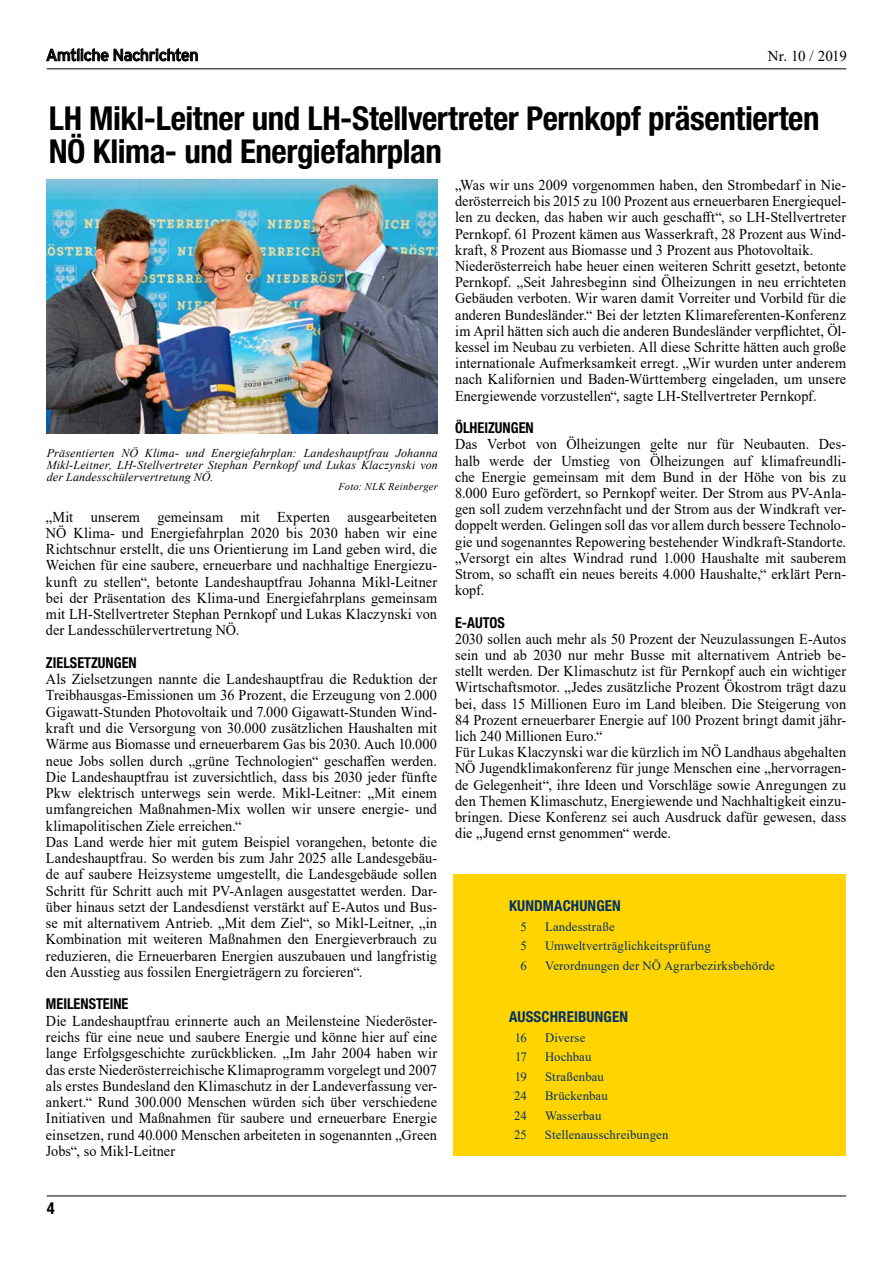
<style>
.page{position:relative;width:893px;height:1263px;background:#fff}
.page>*{position:absolute;margin:0;border:0;box-sizing:border-box;transform-origin:0 0}
.t1{font:700 condensed 33px/33px "Helvetica Neue LT Pro";letter-spacing:-.015em;color:#000}
.t2{font:16.5px "Interstate";letter-spacing:-.03em;color:#000}
.t3{font:700 condensed 16.5px "Helvetica Neue LT Pro";color:#000}
.t4{font:15px/16.2px "Times New Roman";letter-spacing:.005em;color:#000;text-align:justify;scale:.95 1}
.t5{font:15px/16.2px "Times New Roman";letter-spacing:.005em;color:#000;scale:.94 1}
.t6{font:700 condensed 15px "Helvetica Neue LT Pro";color:#000;scale:.95 1}
.t7{font:700 condensed 15px "Helvetica Neue LT Pro";letter-spacing:.01em;color:#00316c}
.t8{font:15px "Times New Roman";letter-spacing:.005em;color:#000}
.t9{font:12.75px "Times New Roman";letter-spacing:.01em;color:#00316c}
.t10{font:italic 12px/12px "Times New Roman";letter-spacing:.02em;color:#000;text-align:justify}
.t11{font:italic 10.5px "Times New Roman";letter-spacing:.025em;color:#000}
</style>
<div class="page">
<hr style="left:47px;top:68px;width:799px;height:1px;background:#000">
<hr style="left:47px;top:1195px;width:799px;height:1px;background:#000">
<svg style="left:46px;top:48px;width:152px;height:13px"></svg>
<div style="left:454px;top:874px;width:392px;height:281px;background:#ffd400"></div>
<img style="left:47px;top:180px;width:391px;height:254px">
<p class="t2" style="left:46px;top:46px;width:154px">Amtliche Nachrichten</p>
<p class="t8" style="left:768px;top:45px;width:80px">Nr. 10 / 2019</p>
<h1 class="t1" style="left:49px;top:101px;width:772px">LH Mikl-Leitner und LH-Stellvertreter Pernkopf präsentierten<br>NÖ Klima- und Energiefahrplan</h1>
<p class="t10" style="left:47px;top:447px;width:393px">Präsentierten NÖ Klima- und Energiefahrplan: Landeshauptfrau Johanna Mikl-Leitner, LH-Stellvertreter Stephan Pernkopf und Lukas Klaczynski von der Landesschülervertretung NÖ.</p>
<p class="t11" style="left:338px;top:479px;width:101px">Foto: NLK Reinberger</p>
<p class="t4" style="left:46px;top:508px;width:413px">„Mit unserem gemeinsam mit Experten ausgearbeiteten NÖ Klima- und Energiefahrplan 2020 bis 2030 haben wir eine Richtschnur erstellt, die uns Orientierung im Land geben wird, die Weichen für eine saubere, erneuerbare und nachhaltige Energiezu&shy;kunft zu stellen“, betonte Landeshauptfrau Johanna Mikl-Leitner bei der Präsentation des Klima-und Energiefahrplans gemeinsam mit LH-Stellvertreter Stephan Pernkopf und Lukas Klaczynski von der Landesschülervertretung NÖ.</p>
<p class="t6" style="left:46px;top:653px;width:97px">ZIELSETZUNGEN</p>
<p class="t4" style="left:46px;top:671px;width:413px;text-align:left">Als Zielsetzungen nannte die Landeshauptfrau die Reduktion der Treibhausgas-Emissionen um 36 Prozent, die Erzeugung von 2.000<br>Gigawatt-Stunden Photovoltaik und 7.000 Gigawatt-Stunden Wind&shy;kraft und die Versorgung von 30.000 zusätzlichen Haushalten mit Wärme aus Biomasse und erneuerbarem Gas bis 2030. Auch 10.000 neue Jobs sollen durch „grüne Technologien“ geschaffen werden.<br>Die Landeshauptfrau ist zuversichtlich, dass bis 2030 jeder fünfte Pkw elektrisch unterwegs sein werde. Mikl-Leitner: „Mit einem umfangreichen Maßnahmen-Mix wollen wir unsere energie- und klimapolitischen Ziele erreichen.“<br>Das Land werde hier mit gutem Beispiel vorangehen, betonte die Landeshauptfrau. So werden bis zum Jahr 2025 alle Landesgebäu&shy;de auf saubere Heizsysteme umgestellt, die Landesgebäude sollen Schritt für Schritt auch mit PV-Anlagen ausgestattet werden. Dar&shy;über hinaus setzt der Landesdienst verstärkt auf E-Autos und Bus&shy;se mit alternativem Antrieb. „Mit dem Ziel“, so Mikl-Leitner, „in Kombination mit weiteren Maßnahmen den Energieverbrauch zu reduzieren, die Erneuerbaren Energien auszubauen und langfristig den Ausstieg aus fossilen Energieträgern zu forcieren“.</p>
<p class="t6" style="left:46px;top:995px;width:88px">MEILENSTEINE</p>
<p class="t4" style="left:46px;top:1012px;width:413px">Die Landeshauptfrau erinnerte auch an Meilensteine Niederöster&shy;reichs für eine neue und saubere Energie und könne hier auf eine lange Erfolgsgeschichte zurückblicken. „Im Jahr 2004 haben wir das erste Niederösterreichische Klimaprogramm vorgelegt und 2007 als erstes Bundesland den Klimaschutz in der Landeverfassung ver&shy;ankert.“ Rund 300.000 Menschen würden sich über verschiedene Initiativen und Maßnahmen für saubere und erneuerbare Energie einsetzen, rund 40.000 Menschen arbeiteten in sogenannten „Green Jobs“, so Mikl-Leitner</p>
<p class="t4" style="left:455px;top:176px;width:413px;text-align:left">„Was wir uns 2009 vorgenommen haben, den Strombedarf in Nie&shy;derösterreich bis 2015 zu 100 Prozent aus erneuerbaren Energiequel&shy;len zu decken, das haben wir auch geschafft“, so LH-Stellvertreter Pernkopf. 61 Prozent kämen aus Wasserkraft, 28 Prozent aus Wind&shy;kraft, 8 Prozent aus Biomasse und 3 Prozent aus Photovoltaik.<br>Niederösterreich habe heuer einen weiteren Schritt gesetzt, betonte Pernkopf. „Seit Jahresbeginn sind Ölheizungen in neu errichteten Gebäuden verboten. Wir waren damit Vorreiter und Vorbild für die anderen Bundesländer.“ Bei der letzten Klimareferenten-Konferenz im April hätten sich auch die anderen Bundesländer verpflichtet, Öl&shy;kessel im Neubau zu verbieten. All diese Schritte hätten auch große internationale Aufmerksamkeit erregt. „Wir wurden unter anderem nach Kalifornien und Baden-Württemberg eingeladen, um unsere Energiewende vorzustellen“, sagte LH-Stellvertreter Pernkopf.</p>
<p class="t6" style="left:455px;top:419px;width:84px">ÖLHEIZUNGEN</p>
<p class="t4" style="left:455px;top:436px;width:413px">Das Verbot von Ölheizungen gelte nur für Neubauten. Des&shy;halb werde der Umstieg von Ölheizungen auf klimafreundli&shy;che Energie gemeinsam mit dem Bund in der Höhe von bis zu 8.000 Euro gefördert, so Pernkopf weiter. Der Strom aus PV-Anla&shy;gen soll zudem verzehnfacht und der Strom aus der Windkraft ver&shy;doppelt werden. Gelingen soll das vor allem durch bessere Technolo&shy;gie und sogenanntes Repowering bestehender Windkraft-Standorte. „Versorgt ein altes Windrad rund 1.000 Haushalte mit sauberem Strom, so schafft ein neues bereits 4.000 Haushalte,“ erklärt Pern&shy;kopf.</p>
<p class="t6" style="left:455px;top:613px;width:54px">E-AUTOS</p>
<p class="t5" style="left:455px;top:630px;width:418px">2030 sollen auch mehr als 50 Prozent der Neuzulassungen E-Autos sein und ab 2030 nur mehr Busse mit alternativem Antrieb be&shy;stellt werden. Der Klimaschutz ist für Pernkopf auch ein wichtiger Wirtschaftsmotor. „Jedes zusätzliche Prozent Ökostrom trägt dazu bei, dass 15 Millionen Euro im Land bleiben. Die Steigerung von 84 Prozent erneuerbarer Energie auf 100 Prozent bringt damit jähr&shy;lich 240 Millionen Euro.“<br>Für Lukas Klaczynski war die kürzlich im NÖ Landhaus abgehalten NÖ Jugendklimakonferenz für junge Menschen eine „hervorragen&shy;de Gelegenheit“, ihre Ideen und Vorschläge sowie Anregungen zu den Themen Klimaschutz, Energiewende und Nachhaltigkeit einzu&shy;bringen. Diese Konferenz sei auch Ausdruck dafür gewesen, dass die „Jugend ernst genommen“ werde.</p>
<p class="t7" style="left:509px;top:897px;width:113px">KUNDMACHUNGEN</p>
<p class="t9" style="left:521px;top:917px;width:8px">5</p>
<p class="t9" style="left:545px;top:917px;width:71px">Landesstraße</p>
<p class="t9" style="left:521px;top:937px;width:8px">5</p>
<p class="t9" style="left:545px;top:937px;width:167px">Umweltverträglichkeitsprüfung</p>
<p class="t9" style="left:521px;top:956px;width:8px">6</p>
<p class="t9" style="left:545px;top:956px;width:231px">Verordnungen der NÖ Agrarbezirksbehörde</p>
<p class="t7" style="left:509px;top:1008px;width:121px">AUSSCHREIBUNGEN</p>
<p class="t9" style="left:515px;top:1028px;width:14px">16</p>
<p class="t9" style="left:545px;top:1028px;width:42px">Diverse</p>
<p class="t9" style="left:515px;top:1048px;width:13px">17</p>
<p class="t9" style="left:545px;top:1048px;width:48px">Hochbau</p>
<p class="t9" style="left:515px;top:1067px;width:14px">19</p>
<p class="t9" style="left:545px;top:1067px;width:60px">Straßenbau</p>
<p class="t9" style="left:514px;top:1087px;width:14px">24</p>
<p class="t9" style="left:545px;top:1087px;width:64px">Brückenbau</p>
<p class="t9" style="left:514px;top:1106px;width:14px">24</p>
<p class="t9" style="left:545px;top:1106px;width:58px">Wasserbau</p>
<p class="t9" style="left:514px;top:1126px;width:14px">25</p>
<p class="t9" style="left:545px;top:1126px;width:125px">Stellenausschreibungen</p>
<p class="t3" style="left:47px;top:1198px;width:9px">4</p>
</div>
